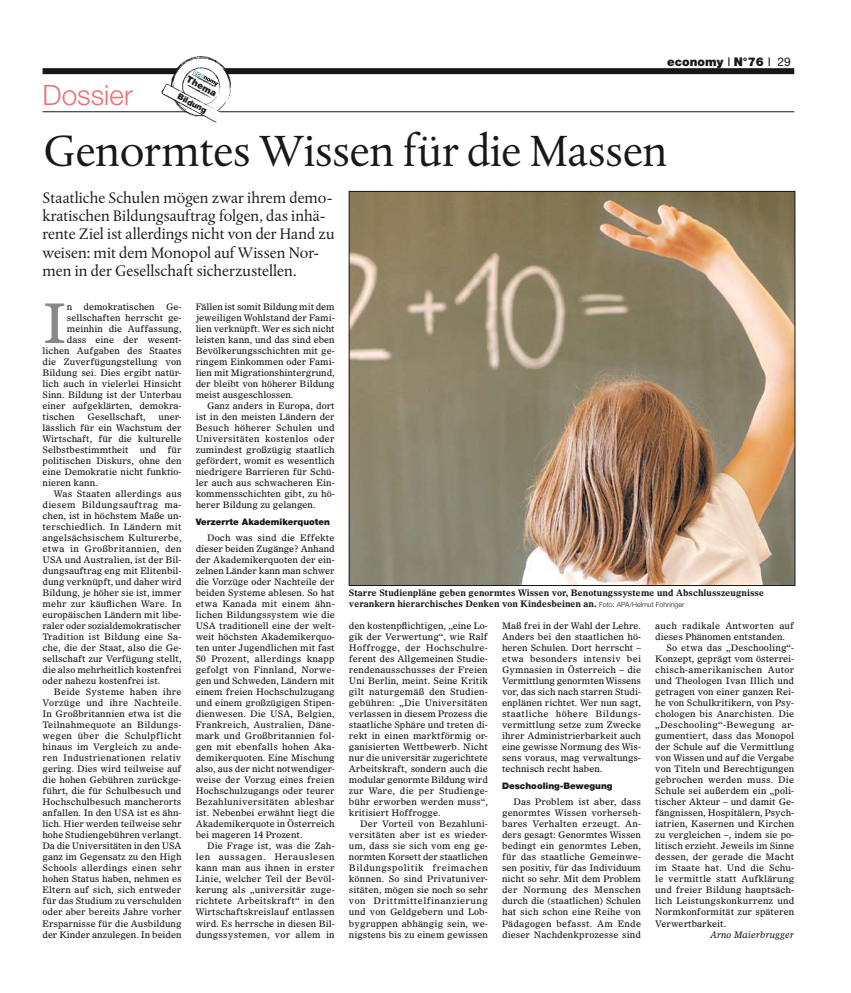
<style>
.page{position:relative;width:851px;height:993px;background:#fff}
.page>*{position:absolute;margin:0;border:0;box-sizing:border-box;transform-origin:0 0}
.t1{font:54.7px "Olympian LT";color:#878889}
.t2{font:46px "DTL Albertina T";letter-spacing:-.005em;color:#1a171b}
.t3{font:300 28px "Helvetica Neue LT";color:#eb7276}
.t4{font:16px/18px "DTL Albertina ST";letter-spacing:-.005em;color:#1a171b}
.t5{font:900 12px "Helvetica Neue LT";color:#1a171b}
.t6{font:900 9.3px "Helvetica Neue LT";color:#1a171b}
.t7{font:9px/11px "Olympian LT";color:#1a171b;text-align:justify}
.t8{font:700 9px/11px "Olympian LT";color:#1a171b}
.t9{font:900 9px "Helvetica Neue LT";color:#1a171b}
.t10{font:italic 9px "Olympian LT";color:#1a171b}
.t11{font:900 8.2px "Helvetica Neue LT";color:#1a171b}
.s1{font-weight:400}
.s2{font-family:"Helvetica Neue LT";font-weight:300;font-size:7px}
</style>
<div class="page">
<img style="left:351px;top:193px;width:442px;height:390px">
<div style="left:43px;top:68px;width:751px;height:6px;background:#1a171b"></div>
<hr style="left:43px;top:111px;width:751px;height:1px;background:#1a171b">
<svg style="left:161px;top:56px;width:73px;height:67px"></svg>
<h3 class="t3" style="left:43px;top:77px;width:92px">Dossier</h3>
<p class="t6" style="left:190px;top:74px;width:34px;rotate:28deg">Thema</p>
<p class="t11" style="left:180px;top:91px;width:34px;rotate:28deg">Bildung</p>
<h3 class="t5" style="left:667px;top:55px;width:125px">economy <span class="s1">I</span> N°76 <span class="s1">I 29</span></h3>
<h2 class="t2" style="left:43px;top:123px;width:625px">Genormtes Wissen für die Massen</h2>
<h3 class="t4" style="left:43px;top:189px;width:293px">Staatliche Schulen mögen zwar ihrem demo&shy;kratischen Bildungsauftrag folgen, das inhä&shy;rente Ziel ist allerdings nicht von der Hand zu weisen: mit dem Monopol auf Wissen Nor&shy;men in der Gesellschaft sicherzustellen.</h3>
<h1 class="t1" style="left:43px;top:289px;width:26px">I</h1>
<p class="t7" style="left:67px;top:301px;width:116px">n demokratischen Ge-</p>
<p class="t7" style="left:67px;top:312px;width:116px">sellschaften herrscht ge-</p>
<p class="t7" style="left:67px;top:323px;width:116px">meinhin die Auffassung,</p>
<p class="t7" style="left:67px;top:334px;width:116px">dass eine der wesent-</p>
<p class="t7" style="left:43px;top:345px;width:140px">lichen Aufgaben des Staates</p>
<p class="t7" style="left:43px;top:356px;width:140px">die Zuverfügungstellung von</p>
<p class="t7" style="left:43px;top:367px;width:140px">Bildung sei. Dies ergibt natür-</p>
<p class="t7" style="left:43px;top:378px;width:140px">lich auch in vielerlei Hinsicht</p>
<p class="t7" style="left:43px;top:389px;width:140px">Sinn. Bildung ist der Unterbau</p>
<p class="t7" style="left:43px;top:400px;width:140px">einer aufgeklärten, demokra-</p>
<p class="t7" style="left:43px;top:411px;width:34px">tischen</p>
<p class="t7" style="left:88px;top:411px;width:60px">Gesellschaft,</p>
<p class="t7" style="left:43px;top:411px;width:140px;text-indent:116px">uner&shy;lässlich für ein Wachstum der Wirtschaft, für die kulturelle Selbstbestimmtheit und für politischen Diskurs, ohne den eine Demokratie nicht funktio&shy;nieren kann.</p>
<p class="t7" style="left:43px;top:488px;width:140px;text-indent:11px">Was Staaten allerdings aus diesem Bildungsauftrag ma&shy;chen, ist in höchstem Maße un&shy;terschiedlich. In Ländern mit angelsächsischem Kulturerbe, etwa in Großbritannien, den USA und Australien, ist der Bil&shy;dungsauftrag eng mit Elitenbil&shy;dung verknüpft, und daher wird Bildung, je höher sie ist, immer mehr zur käuflichen Ware. In europäischen Ländern mit libe&shy;raler oder sozialdemokratischer Tradition ist Bildung eine Sa&shy;che, die der Staat, also die Ge&shy;sellschaft zur Verfügung stellt, die also mehrheitlich kostenfrei oder nahezu kostenfrei ist.</p>
<p class="t7" style="left:43px;top:686px;width:140px;text-indent:11px">Beide Systeme haben ihre Vorzüge und ihre Nachteile.<br>In Großbritannien etwa ist die Teilnahmequote an Bildungs&shy;wegen über die Schulpflicht hinaus im Vergleich zu ande&shy;ren Industrienationen relativ gering. Dies wird teilweise auf die hohen Gebühren zurückge&shy;führt, die für Schulbesuch und Hochschulbesuch mancherorts anfallen. In den USA ist es ähn&shy;lich. Hier werden teilweise sehr hohe Studiengebühren verlangt.<br>Da die Universitäten in den USA ganz im Gegensatz zu den High Schools allerdings einen sehr hohen Status haben, nehmen es Eltern auf sich, sich entweder für das Studium zu verschulden oder aber bereits Jahre vorher Ersparnisse für die Ausbildung der Kinder anzulegen. In beiden</p>
<p class="t7" style="left:196px;top:301px;width:140px">Fällen ist somit Bildung mit dem jeweiligen Wohlstand der Fami&shy;lien verknüpft. Wer es sich nicht leisten kann, und das sind eben Bevölkerungsschichten mit ge&shy;ringem Einkommen oder Fami&shy;lien mit Migrationshintergrund, der bleibt von höherer Bildung meist ausgeschlossen.</p>
<p class="t7" style="left:196px;top:400px;width:140px;text-indent:11px">Ganz anders in Europa, dort ist in den meisten Ländern der Besuch höherer Schulen und Universitäten kostenlos oder zumindest großzügig staatlich gefördert, womit es wesentlich niedrigere Barrieren für Schü&shy;ler auch aus schwacheren Ein&shy;kommensschichten gibt, zu hö&shy;herer Bildung zu gelangen.</p>
<p class="t9" style="left:196px;top:516px;width:136px">Verzerrte Akademikerquoten</p>
<p class="t7" style="left:196px;top:532px;width:140px;text-indent:11px">Doch was sind die Effekte dieser beiden Zugänge? Anhand der Akademikerquoten der ein&shy;zelnen Länder kann man schwer die Vorzüge oder Nachteile der beiden Systeme ablesen. So hat etwa Kanada mit einem ähn&shy;lichen Bildungssystem wie die USA traditionell eine der welt&shy;weit höchsten Akademikerquo&shy;ten unter Jugendlichen mit fast 50 Prozent, allerdings knapp gefolgt von Finnland, Norwe&shy;gen und Schweden, Ländern mit einem freien Hochschulzugang und einem großzügigen Stipen&shy;dienwesen. Die USA, Belgien, Frankreich, Australien, Däne&shy;mark und Großbritannien fol&shy;gen mit ebenfalls hohen Aka&shy;demikerquoten. Eine Mischung also, aus der nicht notwendiger&shy;weise der Vorzug eines freien Hochschulzugangs oder teurer Bezahluniversitäten ablesbar ist. Nebenbei erwähnt liegt die Akademikerquote in Österreich bei mageren 14 Prozent.</p>
<p class="t7" style="left:196px;top:840px;width:140px;text-indent:11px">Die Frage ist, was die Zah&shy;len aussagen. Herauslesen kann man aus ihnen in erster Linie, welcher Teil der Bevöl&shy;kerung als „universitär zuge&shy;richtete Arbeitskraft“ in den Wirtschaftskreislauf entlassen wird. Es herrsche in diesen Bil&shy;dungssystemen, vor allem in</p>
<p class="t8" style="left:349px;top:587px;width:416px">Starre Studienpläne geben genormtes Wissen vor, Benotungssysteme und Abschlusszeugnisse verankern hierarchisches Denken von Kindesbeinen an. <span class="s2">Foto: APA/Helmut Fohringer</span></p>
<p class="t7" style="left:349px;top:620px;width:140px">den kostenpflichtigen, „eine Lo&shy;gik der Verwertung“, wie Ralf Hoffrogge, der Hochschulre&shy;ferent des Allgemeinen Studie&shy;rendenausschusses der Freien Uni Berlin, meint. Seine Kritik gilt naturgemäß den Studien&shy;gebühren: „Die Universitäten verlassen in diesem Prozess die staatliche Sphäre und treten di&shy;rekt in einen marktförmig or&shy;ganisierten Wettbewerb. Nicht nur die universitär zugerichtete Arbeitskraft, sondern auch die modular genormte Bildung wird zur Ware, die per Studienge&shy;bühr erworben werden muss“, kritisiert Hoffrogge.</p>
<p class="t7" style="left:349px;top:818px;width:140px;text-indent:11px">Der Vorteil von Bezahluni&shy;versitäten aber ist es wieder&shy;um, dass sie sich vom eng ge&shy;normten Korsett der staatlichen Bildungspolitik freimachen können. So sind Privatuniver&shy;sitäten, mögen sie noch so sehr von Drittmittelfinanzierung und von Geldgebern und Lob&shy;bygruppen abhängig sein, we&shy;nigstens bis zu einem gewissen</p>
<p class="t7" style="left:502px;top:620px;width:140px">Maß frei in der Wahl der Lehre.<br>Anders bei den staatlichen hö&shy;heren Schulen. Dort herrscht – etwa besonders intensiv bei Gymnasien in Österreich – die Vermittlung genormten Wissens vor, das sich nach starren Studi&shy;enplänen richtet. Wer nun sagt, staatliche höhere Bildungs&shy;vermittlung setze zum Zwecke ihrer Administrierbarkeit auch eine gewisse Normung des Wis&shy;sens voraus, mag verwaltungs&shy;technisch recht haben.</p>
<p class="t9" style="left:502px;top:780px;width:112px">Deschooling-Bewegung</p>
<p class="t7" style="left:502px;top:796px;width:140px;text-indent:11px">Das Problem ist aber, dass genormtes Wissen vorherseh&shy;bares Verhalten erzeugt. An&shy;ders gesagt: Genormtes Wissen bedingt ein genormtes Leben, für das staatliche Gemeinwe&shy;sen positiv, für das Individuum nicht so sehr. Mit dem Problem der Normung des Menschen durch die (staatlichen) Schulen hat sich schon eine Reihe von Pädagogen befasst. Am Ende dieser Nachdenkprozesse sind</p>
<p class="t7" style="left:655px;top:620px;width:140px">auch radikale Antworten auf dieses Phänomen entstanden.</p>
<p class="t7" style="left:655px;top:642px;width:140px;text-indent:11px">So etwa das „Deschooling“- Konzept, geprägt vom österrei&shy;chisch-amerikanischen Autor und Theologen Ivan Illich und getragen von einer ganzen Rei&shy;he von Schulkritikern, von Psy&shy;chologen bis Anarchisten. Die „Deschooling“-Bewegung ar&shy;gumentiert, dass das Monopol der Schule auf die Vermittlung von Wissen und auf die Vergabe von Titeln und Berechtigungen gebrochen werden muss. Die Schule sei außerdem ein „poli&shy;tischer Akteur – und damit Ge&shy;fängnissen, Hospitälern, Psych&shy;iatrien, Kasernen und Kirchen zu vergleichen –, indem sie po&shy;litisch erzieht. Jeweils im Sinne dessen, der gerade die Macht im Staate hat. Und die Schu&shy;le vermittle statt Aufklärung und freier Bildung hauptsäch&shy;lich Leistungskonkurrenz und Normkonformität zur späteren Verwertbarkeit.</p>
<p class="t10" style="left:710px;top:928px;width:86px">Arno Maierbrugger</p>
</div>
